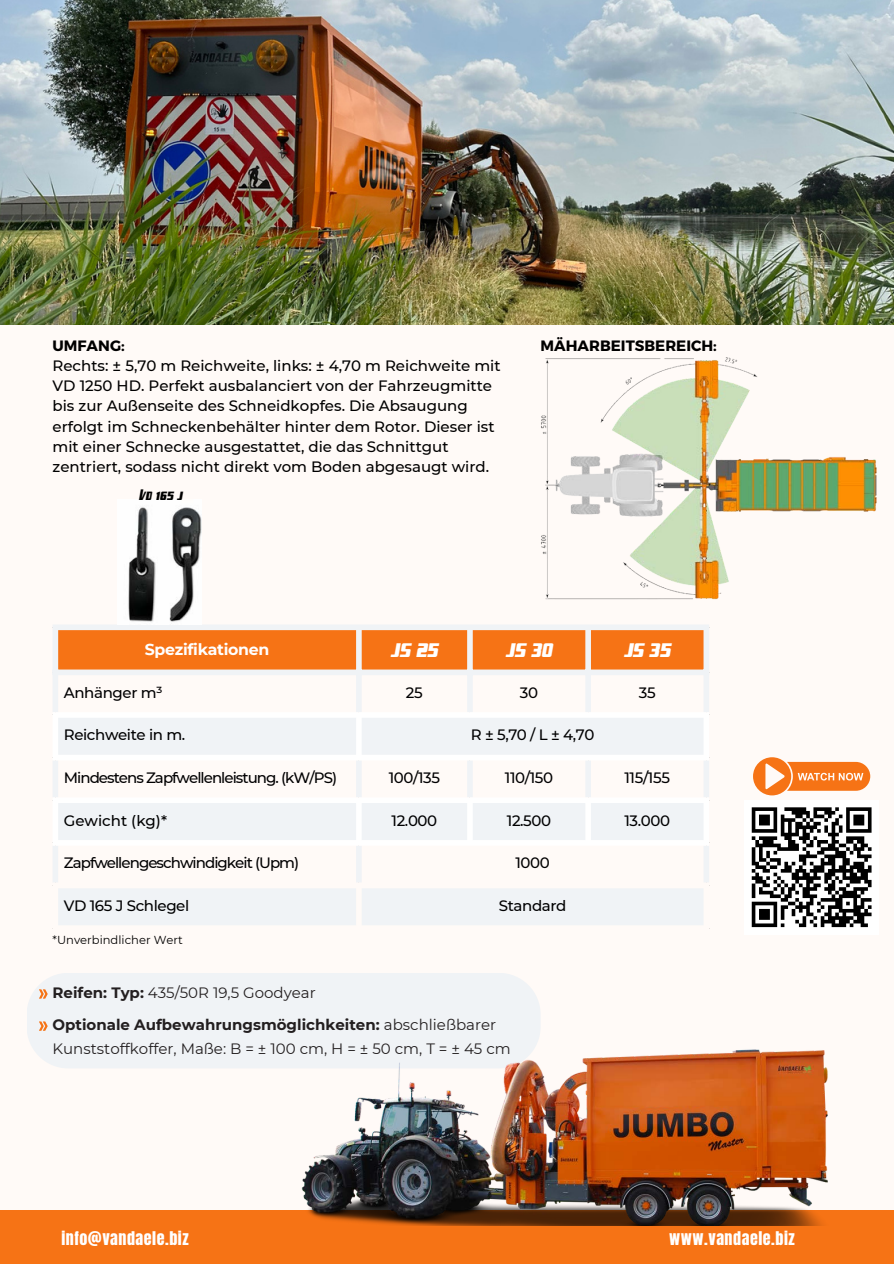
<style>
.page{position:relative;width:894px;height:1264px;background:#fff}
.page>*{position:absolute;margin:0;border:0;box-sizing:border-box;transform-origin:0 0}
.t1{font:900 19.5px "Vandaele";letter-spacing:-.02em;color:#fff}
.t2{font:16.05px "Anton";letter-spacing:.035em;color:#fff}
.t3{font:700 15.75px "Montserrat";letter-spacing:-.02em;color:#fff}
.t4{font:500 15px/20.2px "Montserrat";color:#000}
.t5{font:15px/23.7px "Montserrat";color:#231f20}
.t6{font:500 15px "Montserrat";letter-spacing:-.025em;color:#000001}
.t7{font:500 15px "Montserrat";letter-spacing:-.065em;color:#000001}
.t8{font:700 15px "Montserrat";color:#000}
.t9{font:500 15px "Montserrat";color:#000001}
.t10{font:900 11.85px "Vandaele";color:#000}
.t11{font:11.55px "Montserrat";color:#000}
.s1{font-weight:700}
</style>
<div class="page">
<div style="left:0;top:0;width:893px;height:1263px;background:#fffaf7"></div>
<div style="left:0;top:1209px;width:893px;height:54px;background:#f67315"></div>
<div style="left:58px;top:630px;width:645px;height:39px;background:#f67315"></div>
<svg style="left:58px;top:718px;width:645px;height:207px;fill:#f0f3f6"></svg>
<div style="left:53px;top:630px;width:5px;height:82px;background:#f0f3f6"></div>
<div style="left:53px;top:760px;width:5px;height:37px;background:#f0f3f6"></div>
<div style="left:53px;top:845px;width:5px;height:37px;background:#f0f3f6"></div>
<div style="left:356px;top:630px;width:5px;height:82px;background:#f0f3f6"></div>
<div style="left:356px;top:760px;width:5px;height:37px;background:#f0f3f6"></div>
<div style="left:356px;top:845px;width:5px;height:37px;background:#f0f3f6"></div>
<div style="left:467px;top:630px;width:5px;height:82px;background:#f0f3f6"></div>
<div style="left:467px;top:760px;width:5px;height:37px;background:#f0f3f6"></div>
<div style="left:585px;top:630px;width:5px;height:82px;background:#f0f3f6"></div>
<div style="left:585px;top:760px;width:5px;height:37px;background:#f0f3f6"></div>
<div style="left:703px;top:630px;width:6px;height:82px;background:#f0f3f6"></div>
<div style="left:703px;top:760px;width:6px;height:37px;background:#f0f3f6"></div>
<div style="left:703px;top:845px;width:6px;height:37px;background:#f0f3f6"></div>
<div style="left:53px;top:624px;width:656px;height:6px;background:#f0f3f6"></div>
<div style="left:53px;top:669px;width:656px;height:6px;background:#f0f3f6"></div>
<div style="left:53px;top:717px;width:5px;height:37px;background:#fff"></div>
<div style="left:53px;top:803px;width:5px;height:37px;background:#fff"></div>
<div style="left:356px;top:717px;width:5px;height:37px;background:#fff"></div>
<div style="left:356px;top:803px;width:5px;height:37px;background:#fff"></div>
<div style="left:467px;top:803px;width:5px;height:37px;background:#fff"></div>
<div style="left:585px;top:803px;width:5px;height:37px;background:#fff"></div>
<div style="left:703px;top:717px;width:6px;height:37px;background:#fff"></div>
<div style="left:703px;top:803px;width:6px;height:37px;background:#fff"></div>
<div style="left:53px;top:712px;width:656px;height:5px;background:#fff"></div>
<div style="left:53px;top:754px;width:656px;height:6px;background:#fff"></div>
<div style="left:53px;top:797px;width:656px;height:6px;background:#fff"></div>
<div style="left:53px;top:840px;width:656px;height:5px;background:#fff"></div>
<div style="left:356px;top:888px;width:5px;height:37px;background:#fffaf7"></div>
<div style="left:53px;top:882px;width:656px;height:6px;background:#fffaf7"></div>
<img style="left:541px;top:358px;width:336px;height:242px">
<div style="left:27px;top:972px;width:513px;height:96px;background:#f0f3f6;border-radius:42px"></div>
<svg style="left:39px;top:989px;width:9px;height:9px"></svg>
<svg style="left:39px;top:1021px;width:9px;height:9px"></svg>
<img style="left:0;top:0;width:893px;height:324px">
<img style="left:280px;top:1043px;width:598px;height:182px">
<div style="left:744px;top:800px;width:134px;height:134px;background:#fff"></div>
<svg style="left:751px;top:807px;width:121px;height:121px"></svg>
<svg style="left:753px;top:757px;width:116px;height:38px"></svg>
<img style="left:169px;top:239px;width:150px;height:86px">
<img style="left:128px;top:507px;width:28px;height:115px">
<img style="left:169px;top:507px;width:32px;height:115px">
<p class="t8" style="left:53px;top:336px;width:74px">UMFANG:</p>
<p class="t4" style="left:53px;top:355px;width:449px">Rechts: ± 5,70 m Reichweite, links: ± 4,70 m Reichweite mit VD 1250 HD. Perfekt ausbalanciert von der Fahrzeugmitte bis zur Außenseite des Schneidkopfes. Die Absaugung erfolgt im Schneckenbehälter hinter dem Rotor. Dieser ist mit einer Schnecke ausgestattet, die das Schnittgut zentriert, sodass nicht direkt vom Boden abgesaugt wird.</p>
<h4 class="t10" style="left:138px;top:489px;width:46px">VD 165 J</h4>
<p class="t8" style="left:540px;top:336px;width:178px">MÄHARBEITSBEREICH:</p>
<h1 class="t3" style="left:145px;top:639px;width:126px">Spezifikationen</h1>
<h3 class="t1" style="left:390px;top:638px;width:49px">JS 25</h3>
<p class="t1" style="left:505px;top:638px;width:48px">JS 30</p>
<h2 class="t1" style="left:623px;top:638px;width:48px">JS 35</h2>
<p class="t6" style="left:64px;top:683px;width:100px">Anhänger m³</p>
<p class="t6" style="left:406px;top:683px;width:18px">25</p>
<p class="t6" style="left:519px;top:683px;width:20px">30</p>
<p class="t6" style="left:638px;top:683px;width:18px">35</p>
<p class="t6" style="left:64px;top:725px;width:123px">Reichweite in m.</p>
<p class="t6" style="left:470px;top:725px;width:125px">R ± 5,70 / L ± 4,70</p>
<p class="t7" style="left:64px;top:768px;width:275px">Mindestens Zapfwellenleistung. (kW/PS)</p>
<p class="t6" style="left:388px;top:768px;width:53px">100/135</p>
<p class="t6" style="left:504px;top:768px;width:50px">110/150</p>
<p class="t6" style="left:624px;top:768px;width:47px">115/155</p>
<p class="t9" style="left:64px;top:811px;width:105px">Gewicht (kg)*</p>
<p class="t6" style="left:391px;top:811px;width:47px">12.000</p>
<p class="t6" style="left:506px;top:811px;width:46px">12.500</p>
<p class="t6" style="left:624px;top:811px;width:47px">13.000</p>
<p class="t7" style="left:64px;top:853px;width:237px">Zapfwellengeschwindigkeit (Upm)</p>
<p class="t6" style="left:515px;top:853px;width:36px">1000</p>
<p class="t6" style="left:64px;top:896px;width:127px">VD 165 J Schlegel</p>
<p class="t6" style="left:498px;top:896px;width:69px">Standard</p>
<p class="t11" style="left:53px;top:933px;width:132px">*Unverbindlicher Wert</p>
<p class="t5" style="left:53px;top:980px;width:265px"><span class="s1">Reifen: Typ:</span> 435/50R 19,5 Goodyear</p>
<p class="t5" style="left:53px;top:1012px;width:459px"><span class="s1">Optionale Aufbewahrungsmöglichkeiten:</span> abschließbarer<br>Kunststoffkoffer, Maße: B = ± 100 cm, H = ± 50 cm, T = ± 45 cm</p>
<p class="t2" style="left:61px;top:1226px;width:129px">info@vandaele.biz</p>
<h1 class="t2" style="left:669px;top:1226px;width:127px">www.vandaele.biz</h1>
</div>
